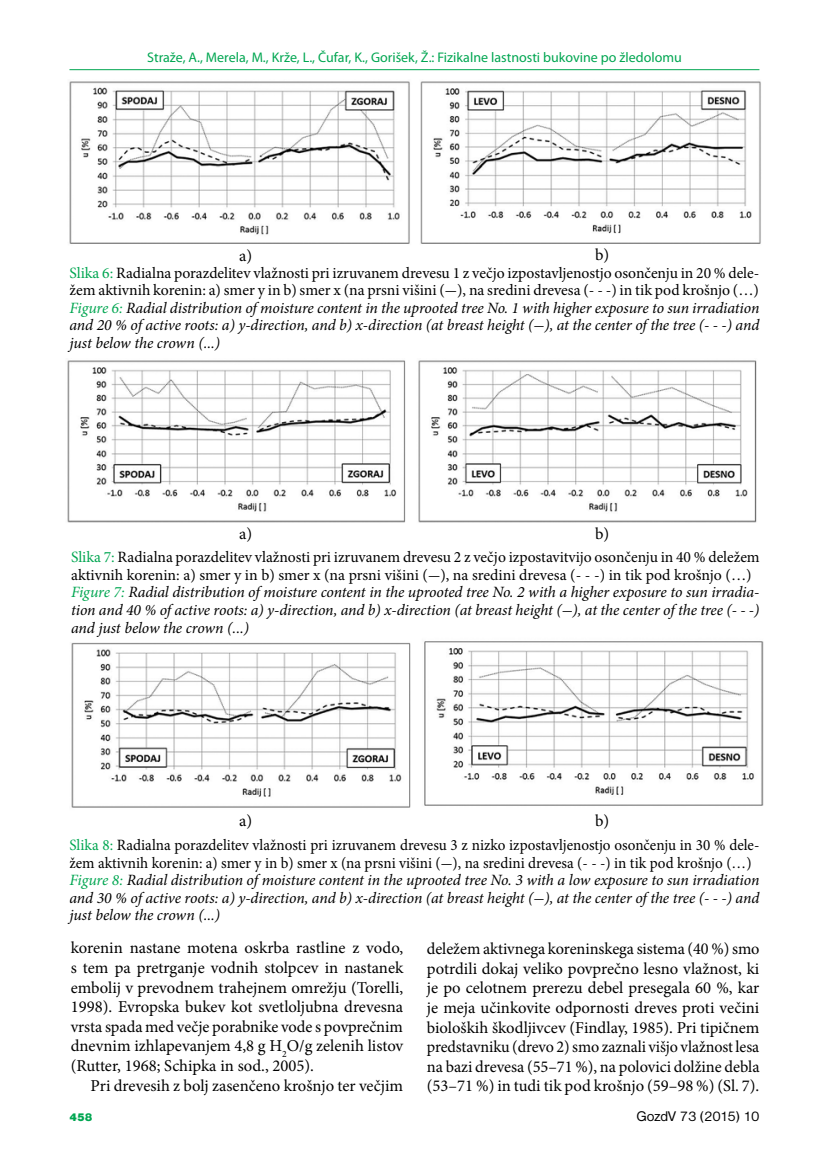
<style>
.page{position:relative;width:819px;height:1166px;background:#fff}
.page>*{position:absolute;margin:0;border:0;box-sizing:border-box;transform-origin:0 0}
.t1{font:16.62px/19.6px "Minion Pro";color:#000;text-align:justify}
.t2{font:italic 15.75px/17.5px "Minion Pro";letter-spacing:-.01em;color:#000}
.t3{font:14.53px "Nimbus San DEE";color:#000}
.t4{font:14px "Myriad Pro";color:#00a651}
.t5{font:11.38px "Nimbus San DEE Blac";color:#00a651}
.s1{font-style:normal;color:#00a651}
.s2{font-style:normal}
.s3{color:#00a651}
</style>
<div class="page">
<hr style="left:69px;top:69px;width:690px;height:1px;background:#00a651">
<img style="left:69px;top:81px;width:692px;height:163px">
<img style="left:67px;top:360px;width:690px;height:163px">
<img style="left:71px;top:641px;width:693px;height:167px">
<p class="t4" style="left:147px;top:49px;width:536px">Straže, A., Merela, M., Krže, L., Čufar, K., Gorišek, Ž.: Fizikalne lastnosti bukovine po žledolomu</p>
<p class="t1" style="left:239px;top:246px;width:15px">a)</p>
<p class="t1" style="left:595px;top:245px;width:16px">b)</p>
<p class="t2" style="left:69px;top:264px;width:691px;text-align:justify"><span class="s1">Slika 6:</span> <span class="s2">Radialna porazdelitev vlažnosti pri izruvanem drevesu 1 z večjo izpostavljenostjo osončenju in 20 % dele&shy;žem aktivnih korenin: a) smer y in b) smer x (na prsni višini (-), na sredini drevesa (- - -) in tik pod krošnjo (…)<br></span><span class="s3">Figure 6:</span> Radial distribution of moisture content in the uprooted tree No. 1 with higher exposure to sun irradiation and 20 % of active roots: a) y-direction, and b) x-direction (at breast height (-), at the center of the tree (- - -) and just below the crown (...)</p>
<p class="t1" style="left:239px;top:524px;width:15px">a)</p>
<p class="t1" style="left:595px;top:524px;width:16px">b)</p>
<p class="t2" style="left:71px;top:549px;width:690px"><span class="s1">Slika 7:</span> <span class="s2">Radialna porazdelitev vlažnosti pri izruvanem drevesu 2 z večjo izpostavitvijo osončenju in 40 % deležem aktivnih korenin: a) smer y in b) smer x (na prsni višini (-), na sredini drevesa (- - -) in tik pod krošnjo (…)<br></span><span class="s3">Figure 7:</span> Radial distribution of moisture content in the uprooted tree No. 2 with a higher exposure to sun irradia&shy;tion and 40 % of active roots: a) y-direction, and b) x-direction (at breast height (-), at the center of the tree (- - -) and just below the crown (...)</p>
<p class="t1" style="left:239px;top:811px;width:15px">a)</p>
<p class="t1" style="left:595px;top:811px;width:16px">b)</p>
<p class="t2" style="left:69px;top:836px;width:691px"><span class="s1">Slika 8:</span> <span class="s2">Radialna porazdelitev vlažnosti pri izruvanem drevesu 3 z nizko izpostavljenostjo osončenju in 30 % dele&shy;žem aktivnih korenin: a) smer y in b) smer x (na prsni višini (-), na sredini drevesa (- - -) in tik pod krošnjo (…)<br></span><span class="s3">Figure 8:</span> Radial distribution of moisture content in the uprooted tree No. 3 with a low exposure to sun irradiation and 30 % of active roots: a) y-direction, and b) x-direction (at breast height (-), at the center of the tree (- - -) and just below the crown (...)</p>
<p class="t1" style="left:71px;top:938px;width:334px">korenin nastane motena oskrba rastline z vodo, s tem pa pretrganje vodnih stolpcev in nastanek embolij v prevodnem trahejnem omrežju (Torelli, 1998). Evropska bukev kot svetloljubna drevesna vrsta spada med večje porabnike vode s povprečnim dnevnim izhlapevanjem 4,8 g H<sub>2</sub>O/g zelenih listov (Rutter, 1968; Schipka in sod., 2005).</p>
<p class="t1" style="left:91px;top:1075px;width:314px">Pri drevesih z bolj zasenčeno krošnjo ter večjim</p>
<p class="t1" style="left:427px;top:939px;width:334px">deležem aktivnega koreninskega sistema (40 %) smo potrdili dokaj veliko povprečno lesno vlažnost, ki je po celotnem prerezu debel presegala 60 %, kar je meja učinkovite odpornosti dreves proti večini bioloških škodljivcev (Findlay, 1985). Pri tipičnem predstavniku (drevo 2) smo zaznali višjo vlažnost lesa na bazi drevesa (55–71 %), na polovici dolžine debla (53–71 %) in tudi tik pod krošnjo (59–98 %) (Sl. 7).</p>
<p class="t5" style="left:69px;top:1110px;width:25px">458</p>
<p class="t3" style="left:636px;top:1108px;width:124px">GozdV 73 (2015) 10</p>
</div>
